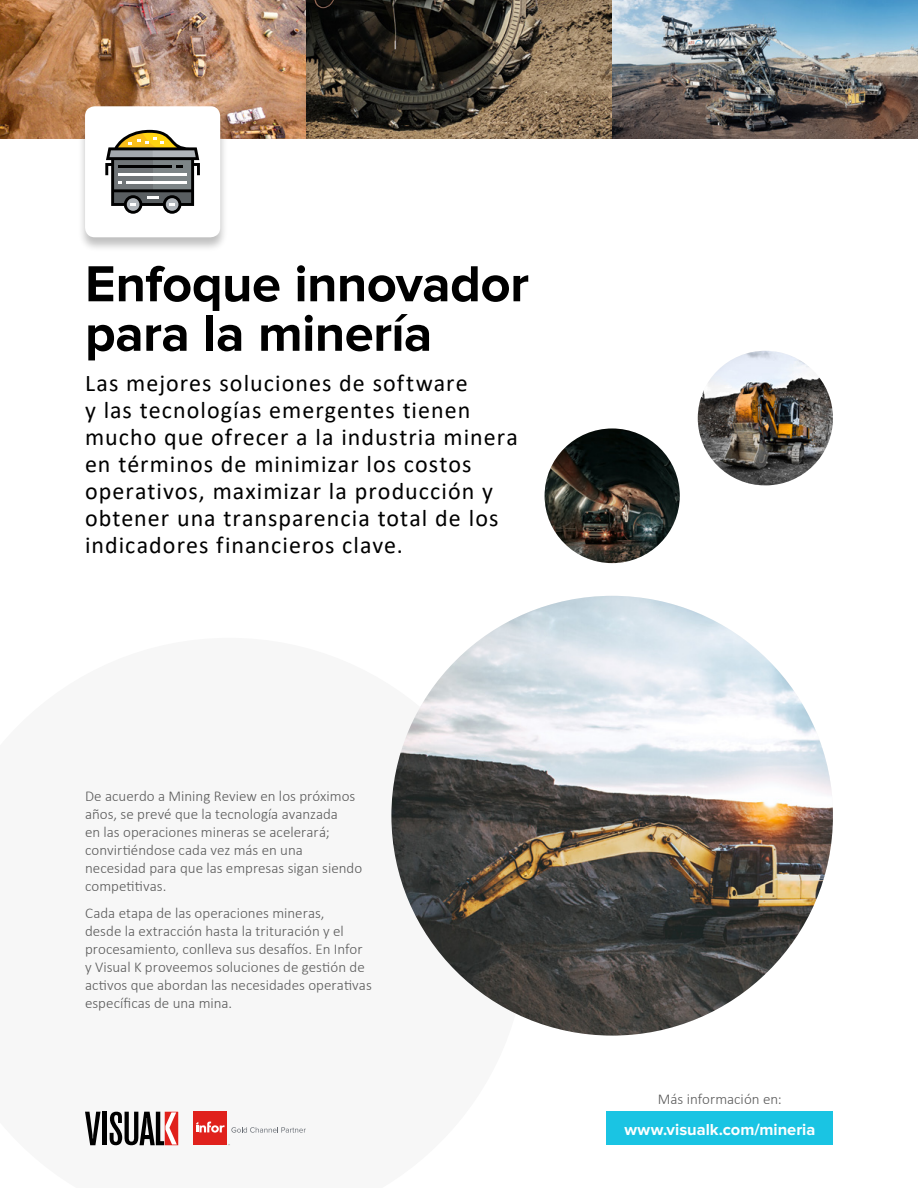
<style>
.page{position:relative;width:918px;height:1188px;background:#fff}
.page>*{position:absolute;margin:0;border:0;box-sizing:border-box;transform-origin:0 0}
.t1{font:700 52.5px/49.5px "Proxima Nova";letter-spacing:-.01em;color:#000}
.t2{font:24px/27px "Calibri";letter-spacing:.04em;color:#000}
.t3{font:700 16.5px "Proxima Nova";color:#fff}
.t4{font:300 15px/18px "Calibri";color:#5a5a5a}
</style>
<div class="page">
<img style="left:0;top:0;width:918px;height:138px">
<img style="left:698px;top:351px;width:135px;height:134px;border-radius:67px">
<img style="left:391px;top:596px;width:442px;height:440px">
<img style="left:545px;top:428px;width:135px;height:135px;border-radius:67px">
<svg style="left:85px;top:1112px;width:16px;height:33px"></svg>
<div style="left:102px;top:1112px;width:5px;height:33px;background:#000"></div>
<svg style="left:110px;top:1112px;width:68px;height:33px"></svg>
<div style="left:193px;top:1112px;width:34px;height:33px;background:#e0211c"></div>
<svg style="left:196px;top:1122px;width:29px;height:11px"></svg>
<svg style="left:231px;top:1127px;width:75px;height:6px"></svg>
<div style="left:77px;top:106px;width:151px;height:147px;background:#000;opacity:.25"></div>
<div style="left:85px;top:106px;width:135px;height:131px;background:#fff;border-radius:10px"></div>
<svg style="left:105px;top:130px;width:95px;height:84px"></svg>
<div style="left:607px;top:1112px;width:226px;height:33px;background:#1ac4e3"></div>
<h1 class="t1" style="left:85px;top:260px;width:446px">Enfoque innovador para la minería</h1>
<p class="t2" style="left:85px;top:369px;width:434px">Las mejores soluciones de software<br>y las tecnologías emergentes tienen mucho que ofrecer a la industria minera en términos de minimizar los costos operativos, maximizar la producción y obtener una transparencia total de los indicadores financieros clave.</p>
<p class="t4" style="left:85px;top:787px;width:279px">De acuerdo a Mining Review en los próximos años, se prevé que la tecnología avanzada<br>en las operaciones mineras se acelerará; convirtiéndose cada vez más en una necesidad para que las empresas sigan siendo competitivas.</p>
<p class="t4" style="left:85px;top:903px;width:288px">Cada etapa de las operaciones mineras,<br>desde la extracción hasta la trituración y el procesamiento, conlleva sus desafíos. En Infor y Visual K proveemos soluciones de gestión de activos que abordan las necesidades operativas específicas de una mina.</p>
<p class="t4" style="left:658px;top:1090px;width:125px">Más información en:</p>
<p class="t3" style="left:624px;top:1120px;width:193px">www.visualk.com/mineria</p>
</div>
